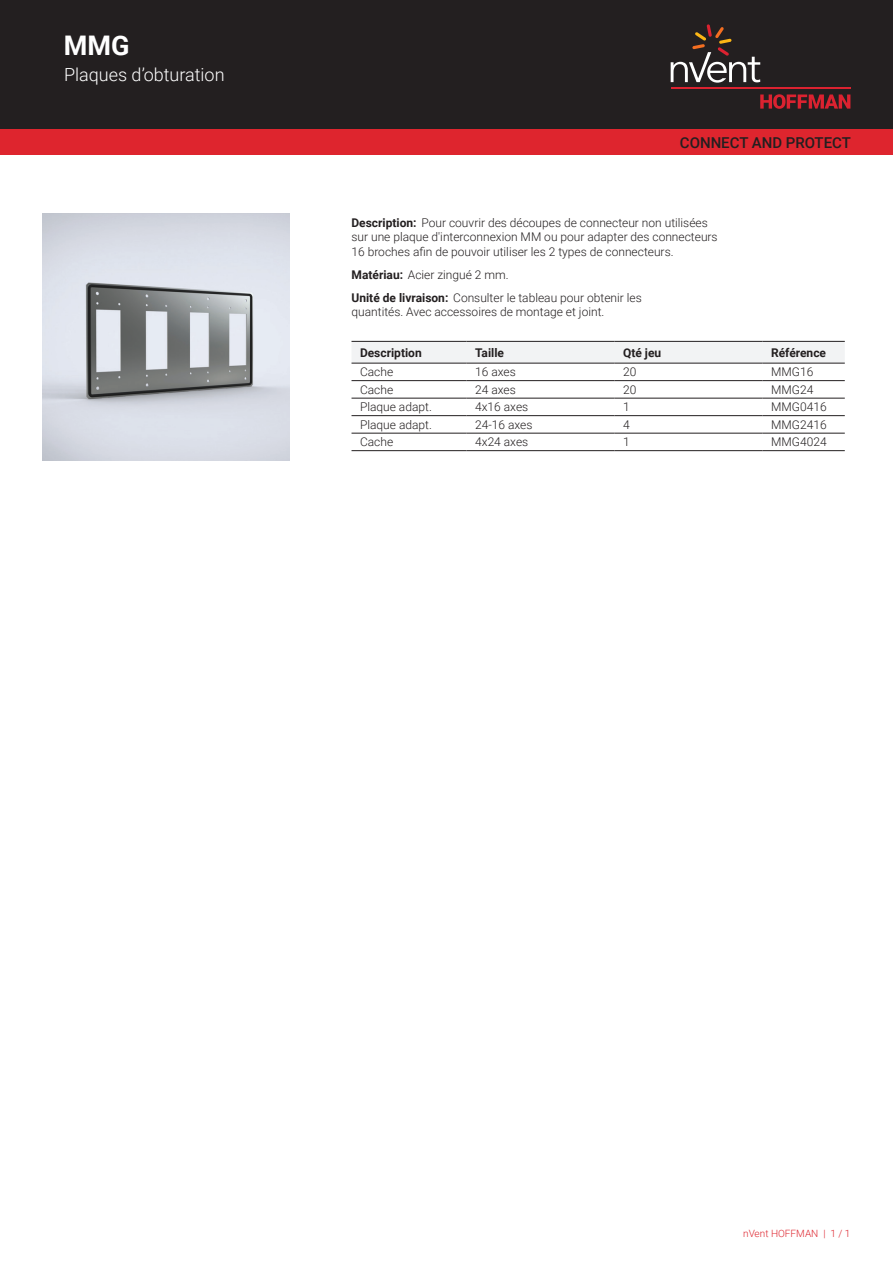
<style>
.page{position:relative;width:893px;height:1263px;background:#fff}
.page>*{position:absolute;margin:0;border:0;box-sizing:border-box;transform-origin:0 0}
.t1{font:700 27px "Roboto";color:#fff}
.t2{font:300 18px "Roboto";color:#fff}
.t3{font:500 15px "Roboto";color:#231f20}
.t4{font:300 12px/14.4px "Roboto";color:#231f20}
.t5{font:700 12px "Roboto";color:#231f20}
.t6{font:300 10.05px "Roboto";color:#de252e}
.s1{font-weight:700}
</style>
<div class="page">
<div style="left:0;top:0;width:893px;height:129px;background:#231f20"></div>
<svg style="left:760px;top:94px;width:90px;height:15px"></svg>
<hr style="left:671px;top:88px;width:179px;height:1px;background:#db2230">
<svg style="left:671px;top:24px;width:89px;height:59px"></svg>
<div style="left:0;top:129px;width:893px;height:26px;background:#de252e"></div>
<div style="left:351px;top:342px;width:494px;height:21px;background:#f2f3f4"></div>
<hr style="left:351px;top:341px;width:116px;height:1px;background:#231f20">
<hr style="left:467px;top:341px;width:148px;height:1px;background:#231f20">
<hr style="left:615px;top:341px;width:148px;height:1px;background:#231f20">
<hr style="left:763px;top:341px;width:82px;height:1px;background:#231f20">
<hr style="left:351px;top:380px;width:116px;height:1px;background:#231f20">
<hr style="left:467px;top:380px;width:148px;height:1px;background:#231f20">
<hr style="left:615px;top:380px;width:148px;height:1px;background:#231f20">
<hr style="left:763px;top:380px;width:82px;height:1px;background:#231f20">
<hr style="left:351px;top:398px;width:116px;height:1px;background:#231f20">
<hr style="left:467px;top:398px;width:148px;height:1px;background:#231f20">
<hr style="left:615px;top:398px;width:148px;height:1px;background:#231f20">
<hr style="left:763px;top:398px;width:82px;height:1px;background:#231f20">
<hr style="left:351px;top:415px;width:116px;height:1px;background:#231f20">
<hr style="left:467px;top:415px;width:148px;height:1px;background:#231f20">
<hr style="left:615px;top:415px;width:148px;height:1px;background:#231f20">
<hr style="left:763px;top:415px;width:82px;height:1px;background:#231f20">
<hr style="left:351px;top:433px;width:116px;height:1px;background:#231f20">
<hr style="left:467px;top:433px;width:148px;height:1px;background:#231f20">
<hr style="left:615px;top:433px;width:148px;height:1px;background:#231f20">
<hr style="left:763px;top:433px;width:82px;height:1px;background:#231f20">
<hr style="left:351px;top:450px;width:116px;height:1px;background:#231f20">
<hr style="left:467px;top:450px;width:148px;height:1px;background:#231f20">
<hr style="left:615px;top:450px;width:148px;height:1px;background:#231f20">
<hr style="left:763px;top:450px;width:82px;height:1px;background:#231f20">
<hr style="left:351px;top:363px;width:116px;height:1px;background:#231f20">
<hr style="left:467px;top:363px;width:148px;height:1px;background:#231f20">
<hr style="left:615px;top:363px;width:148px;height:1px;background:#231f20">
<hr style="left:763px;top:363px;width:82px;height:1px;background:#231f20">
<img style="left:43px;top:213px;width:246px;height:247px">
<h1 class="t1" style="left:64px;top:27px;width:67px">MMG</h1>
<h2 class="t2" style="left:64px;top:62px;width:162px">Plaques d’obturation</h2>
<p class="t3" style="left:680px;top:132px;width:173px">CONNECT AND PROTECT</p>
<p class="t4" style="left:351px;top:215px;width:368px"><span class="s1">Description:</span> Pour couvrir des découpes de connecteur non utilisées sur une plaque d'interconnexion MM ou pour adapter des connecteurs<br>16 broches afin de pouvoir utiliser les 2 types de connecteurs.</p>
<p class="t4" style="left:351px;top:262px;width:292px;line-height:23px"><span class="s1">Matériau:</span> Acier zingué 2 mm.<br><span class="s1">Unité de livraison:</span> Consulter le tableau pour obtenir les</p>
<p class="t4" style="left:351px;top:304px;width:254px">quantités. Avec accessoires de montage et joint.</p>
<p class="t5" style="left:360px;top:344px;width:63px">Description</p>
<p class="t5" style="left:475px;top:344px;width:30px">Taille</p>
<p class="t5" style="left:623px;top:344px;width:40px">Qté jeu</p>
<p class="t5" style="left:771px;top:344px;width:57px">Référence</p>
<p class="t4" style="left:360px;top:364px;width:35px">Cache</p>
<p class="t4" style="left:475px;top:364px;width:42px">16 axes</p>
<p class="t4" style="left:623px;top:364px;width:15px">20</p>
<p class="t4" style="left:771px;top:364px;width:44px">MMG16</p>
<p class="t4" style="left:360px;top:382px;width:35px">Cache</p>
<p class="t4" style="left:475px;top:382px;width:42px">24 axes</p>
<p class="t4" style="left:623px;top:382px;width:15px">20</p>
<p class="t4" style="left:771px;top:382px;width:44px">MMG24</p>
<p class="t4" style="left:360px;top:399px;width:73px">Plaque adapt.</p>
<p class="t4" style="left:475px;top:399px;width:55px">4x16 axes</p>
<p class="t4" style="left:623px;top:399px;width:8px">1</p>
<p class="t4" style="left:771px;top:399px;width:57px">MMG0416</p>
<p class="t4" style="left:360px;top:417px;width:73px">Plaque adapt.</p>
<p class="t4" style="left:475px;top:417px;width:59px">24-16 axes</p>
<p class="t4" style="left:623px;top:417px;width:8px">4</p>
<p class="t4" style="left:771px;top:417px;width:57px">MMG2416</p>
<p class="t4" style="left:360px;top:434px;width:35px">Cache</p>
<p class="t4" style="left:475px;top:434px;width:55px">4x24 axes</p>
<p class="t4" style="left:623px;top:434px;width:8px">1</p>
<p class="t4" style="left:771px;top:434px;width:57px">MMG4024</p>
<p class="t6" style="left:743px;top:1226px;width:109px">nVent HOFFMAN | 1 / 1</p>
</div>
